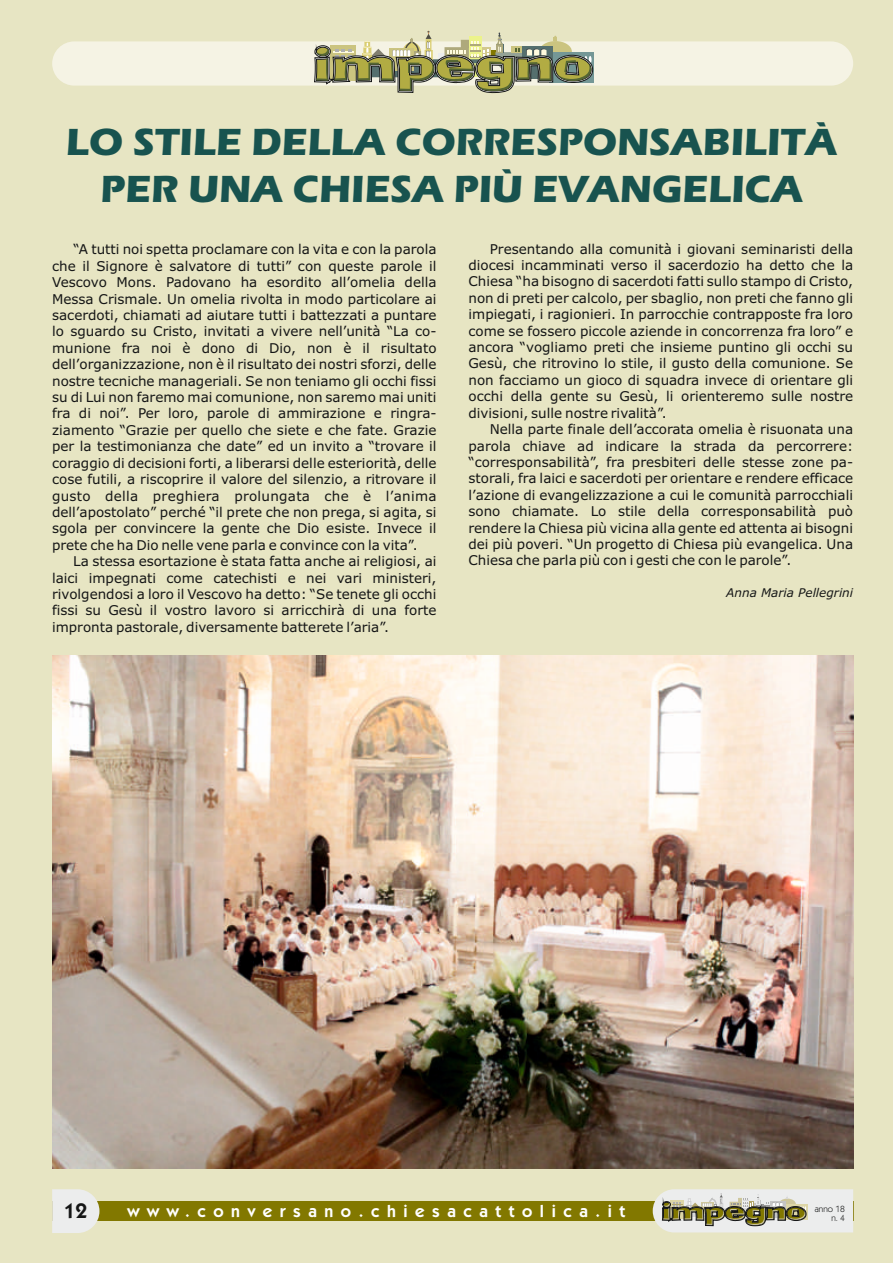
<style>
.page{position:relative;width:893px;height:1263px;background:#e7e5c3}
.page>*{position:absolute;margin:0;border:0;box-sizing:border-box;transform-origin:0 0}
.t1{font:700 39.15px/47px "Eras ITC";color:#18534f;text-align:center}
.t2{font:600 21px "Kabel IT Cby BT";color:#151616}
.t3{font:600 17.25px "Kabel IT Cby BT";letter-spacing:.44em;color:#fff}
.t4{font:13.5px/16.4px "Verdana";color:#151616;text-align:justify}
.t5{font:italic 12px "Verdana";color:#151616}
.t6{font:9px/8.9px "Kabel IT Cby BT";color:#151616;text-align:right}
</style>
<div class="page">
<div style="left:52px;top:41px;width:801px;height:45px;background:#f5f3e4;border-radius:22px"></div>
<div style="left:549px;top:52px;width:45px;height:31px;background:#749796"></div>
<svg style="left:314px;top:31px;width:279px;height:62px"></svg>
<div style="left:52px;top:1201px;width:801px;height:20px;background:#827800"></div>
<svg style="left:653px;top:1189px;width:200px;height:43px;background:#c6c6b6"></svg>
<svg style="left:52px;top:1189px;width:47px;height:44px;background:#eaebe7"></svg>
<img style="left:52px;top:655px;width:801px;height:513px">
<h1 class="t1" style="left:66px;top:123px;width:772px">LO STILE DELLA CORRESPONSABILITÀ<br>PER UNA CHIESA PIÙ EVANGELICA</h1>
<p class="t4" style="left:52px;top:242px;width:386px;text-indent:21px">“A tutti noi spetta proclamare con la vita e con la parola che il Signore è salvatore di tutti” con queste parole il Vescovo Mons. Padovano ha esordito all’omelia della Messa Crismale. Un omelia rivolta in modo particolare ai sacerdoti, chiamati ad aiutare tutti i battezzati a puntare lo sguardo su Cristo, invitati a vivere nell’unità “La co&shy;munione fra noi è dono di Dio, non è il risultato dell’organizzazione, non è il risultato dei nostri sforzi, delle nostre tecniche manageriali. Se non teniamo gli occhi fissi su di Lui non faremo mai comunione, non saremo mai uniti fra di noi”. Per loro, parole di ammirazione e ringra&shy;ziamento “Grazie per quello che siete e che fate. Grazie per la testimonianza che date” ed un invito a “trovare il coraggio di decisioni forti, a liberarsi delle esteriorità, delle cose futili, a riscoprire il valore del silenzio, a ritrovare il gusto della preghiera prolungata che è l’anima dell’apostolato” perché “il prete che non prega, si agita, si sgola per convincere la gente che Dio esiste. Invece il prete che ha Dio nelle vene parla e convince con la vita”.</p>
<p class="t4" style="left:52px;top:554px;width:386px;text-indent:21px">La stessa esortazione è stata fatta anche ai religiosi, ai laici impegnati come catechisti e nei vari ministeri, rivolgendosi a loro il Vescovo ha detto: “Se tenete gli occhi fissi su Gesù il vostro lavoro si arricchirà di una forte impronta pastorale, diversamente batterete l’aria”.</p>
<p class="t4" style="left:468px;top:242px;width:386px;text-indent:21px">Presentando alla comunità i giovani seminaristi della diocesi incamminati verso il sacerdozio ha detto che la Chiesa “ha bisogno di sacerdoti fatti sullo stampo di Cristo, non di preti per calcolo, per sbaglio, non preti che fanno gli impiegati, i ragionieri. In parrocchie contrapposte fra loro come se fossero piccole aziende in concorrenza fra loro” e ancora “vogliamo preti che insieme puntino gli occhi su Gesù, che ritrovino lo stile, il gusto della comunione. Se non facciamo un gioco di squadra invece di orientare gli occhi della gente su Gesù, li orienteremo sulle nostre divisioni, sulle nostre rivalità”.</p>
<p class="t4" style="left:468px;top:422px;width:386px;text-indent:21px">Nella parte finale dell’accorata omelia è risuonata una parola chiave ad indicare la strada da percorrere: “corresponsabilità”, fra presbiteri delle stesse zone pa&shy;storali, fra laici e sacerdoti per orientare e rendere efficace l’azione di evangelizzazione a cui le comunità parrocchiali sono chiamate. Lo stile della corresponsabilità può rendere la Chiesa più vicina alla gente ed attenta ai bisogni dei più poveri. “Un progetto di Chiesa più evangelica. Una Chiesa che parla più con i gesti che con le parole”.</p>
<p class="t5" style="left:726px;top:587px;width:128px">Anna Maria Pellegrini</p>
<h2 class="t2" style="left:64px;top:1202px;width:25px">12</h2>
<p class="t3" style="left:128px;top:1204px;width:499px">www.conversano.chiesacattolica.it</p>
<p class="t6" style="left:815px;top:1205px;width:32px">anno 18 n. 4</p>
</div>
